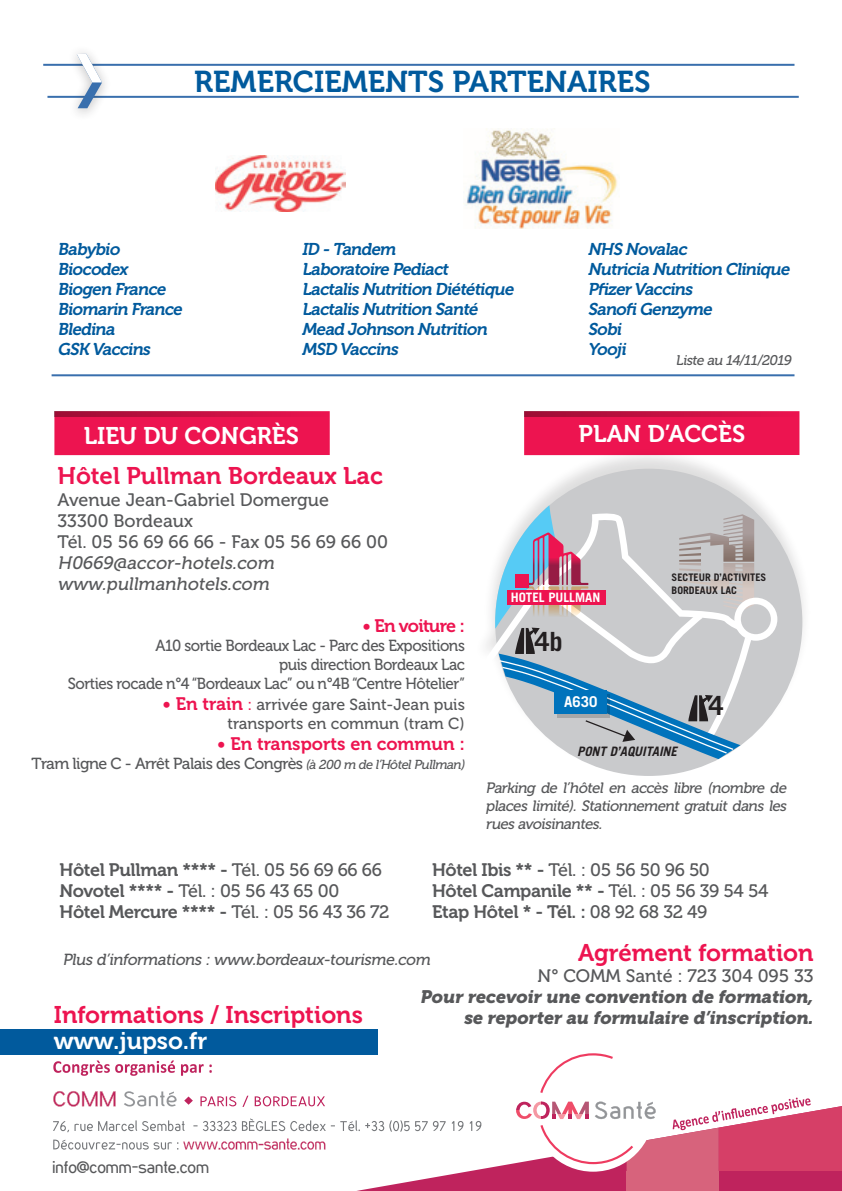
<style>
.page{position:relative;width:842px;height:1191px;background:#fff}
.page>*{position:absolute;margin:0;border:0;box-sizing:border-box;transform-origin:0 0}
.t1{font:30px "Museo 700";color:#015a9d}
.t2{font:700 26.4px "Trade Gothic";color:#231f20}
.t3{font:24px "Museo 700";color:#ed1450}
.t4{font:24px "Museo 700";color:#fff}
.t5{font:18px/21px "Museo 700";letter-spacing:-.02em;color:#57585a}
.t6{font:18px/21px "Museo 500";color:#57585a}
.t7{font:italic 18px/21px "Museo 900";color:#57585a;text-align:right}
.t8{font:18px "Museo 500";letter-spacing:-.02em;color:#57585a}
.t9{font:italic 18px/21px "Museo 500";color:#57585a}
.t10{font:18px "Museo 700";color:#ed1450}
.t11{font:18px "Museo 700";letter-spacing:-.04em;color:#ed1450}
.t12{font:italic 17px/20px "Museo 700";color:#015a9d}
.t13{font:16.8px "phat Otto";color:#57585a}
.t14{font:16px/19px "Museo 500";letter-spacing:-.03em;color:#57585a;text-align:right;scale:.95 1}
.t15{font:16px/19px "Museo 500";color:#57585a;text-align:right}
.t16{font:16px "Museo 500";letter-spacing:-.03em;color:#57585a}
.t17{font:italic 16px "Museo 500";color:#57585a}
.t18{font:italic 15px/18px "Museo 500";color:#57585a;text-align:justify}
.t19{font:700 15px "Trade Gothic";color:#fff}
.t20{font:italic 14px "Museo 500";color:#57585a}
.t21{font:italic 700 13px "Trade Gothic";color:#231f20}
.t22{font:700 13px "Trade Gothic";color:#fff}
.t23{font:700 10.4px/12.4px "Trade Gothic";color:#231f20}
.s1{font-family:"Museo 700";font-size:18px;color:#ed1450}
.s2{color:#ed1450}
.s3{font-style:italic;font-size:13px}
.s4{font-family:"Museo 500"}
.s5{font-family:"Museo 700"}
</style>
<div class="page">
<hr style="left:47px;top:96px;width:752px;height:2px;background:#396fad">
<hr style="left:43px;top:64px;width:751px;height:2px;background:#396fad">
<hr style="left:52px;top:374px;width:742px;height:2px;background:#396fad">
<div style="left:66px;top:44px;width:45px;height:77px;background:#231f20;opacity:.3"></div>
<svg style="left:77px;top:54px;width:25px;height:54px"></svg>
<div style="left:54px;top:411px;width:276px;height:44px;background:#ed1450"></div>
<svg style="left:54px;top:411px;width:276px;height:5px"></svg>
<div style="left:524px;top:411px;width:275px;height:44px;background:#ed1450"></div>
<svg style="left:524px;top:411px;width:275px;height:5px"></svg>
<div style="left:473px;top:446px;width:339px;height:330px;background:#231f20;opacity:.15"></div>
<div style="left:495px;top:469px;width:307px;height:307px;background:#c9cacc;border-radius:50%"></div>
<svg style="left:485px;top:505px;width:292px;height:254px"></svg>
<svg style="left:558px;top:694px;width:52px;height:24px"></svg>
<div style="left:554px;top:689px;width:52px;height:24px;background:#0073bc"></div>
<svg style="left:53px;top:1053px;width:789px;height:138px"></svg>
<div style="left:627px;top:1172px;width:92px;height:19px;background:#d7637c"></div>
<hr style="left:841px;top:1140px;width:1px;height:51px;background:#ed1450">
<div style="left:0;top:1029px;width:377px;height:25px;background:#015a9d"></div>
<img style="left:216px;top:155px;width:130px;height:57px">
<img style="left:463px;top:130px;width:155px;height:98px">
<h1 class="t1" style="left:194px;top:64px;width:458px">REMERCIEMENTS PARTENAIRES</h1>
<p class="t12" style="left:58px;top:239px;width:129px">Babybio<br>Biocodex<br>Biogen France<br>Biomarin France<br>Bledina<br>GSK Vaccins</p>
<p class="t12" style="left:302px;top:239px;width:217px">ID -Tandem<br>Laboratoire Pediact<br>LactalisNutrition Diététique<br>LactalisNutrition Santé<br>Mead Johnson Nutrition<br>MSD Vaccins</p>
<p class="t12" style="left:588px;top:239px;width:207px">NHS Novalac<br>Nutricia Nutrition Clinique<br>PfizerVaccins<br>Sanofi Genzyme<br>Sobi<br>Yooj i</p>
<p class="t20" style="left:676px;top:353px;width:120px">Liste au 14/11/2019</p>
<h3 class="t4" style="left:84px;top:422px;width:217px">LIEU DU CONGRÈS</h3>
<h3 class="t4" style="left:579px;top:420px;width:168px">PLAN D’ACCÈS</h3>
<h3 class="t3" style="left:58px;top:463px;width:327px">Hôtel Pullman Bordeaux Lac</h3>
<p class="t6" style="left:58px;top:489px;width:332px">Avenue Jean-Gabriel Domergue<br>33300 Bordeaux<br>Tél. 05 56 69 66 66 - Fax 05 56 69 66 00</p>
<p class="t9" style="left:58px;top:552px;width:221px">H0669@accor-hotels.com www.pullmanhotels.com</p>
<p class="t11" style="left:363px;top:616px;width:104px">• En voiture :</p>
<p class="t14" style="left:68px;top:636px;width:419px">A10 sortie Bordeaux Lac - Parc des Expositions<br>puis direction Bordeaux Lac<br>Sorties rocade n°4 “Bordeaux Lac” ou n°4B “Centre Hôtelier”</p>
<p class="t15" style="left:163px;top:695px;width:304px"><span class="s1">• En train</span> <span class="s2">:</span> arrivée gare Saint-Jean puis transports en commun (tram C)</p>
<p class="t10" style="left:217px;top:734px;width:249px">• En transports en commun :</p>
<p class="t16" style="left:32px;top:755px;width:435px">Tram ligne C - Arrêt Palais des Congrès <span class="s3">(à 200 m de l’Hôtel Pullman)</span></p>
<p class="t22" style="left:511px;top:590px;width:91px">HOTEL PULLMAN</p>
<h2 class="t2" style="left:535px;top:625px;width:29px">4b</h2>
<p class="t19" style="left:564px;top:692px;width:35px">A630</p>
<p class="t23" style="left:671px;top:571px;width:96px">SECTEUR D’ACTIVITES<br>BORDEAUX LAC</p>
<h2 class="t2" style="left:709px;top:689px;width:16px">4</h2>
<p class="t21" style="left:577px;top:743px;width:101px">PONT D’AQUITAINE</p>
<p class="t18" style="left:486px;top:778px;width:305px">Parking de l’hôtel en accès libre (nombre de places limité). Stationnement gratuit dans les ruesavoisinantes.</p>
<p class="t5" style="left:60px;top:859px;width:324px">Hôtel Pullman **** - <span class="s4">Tél. 05 56 69 66 66</span></p>
<p class="t8" style="left:60px;top:880px;width:281px"><span class="s5">Novotel **** -</span> Tél. : 05 56 43 65 00</p>
<p class="t5" style="left:60px;top:901px;width:331px">Hôtel Mercure **** - <span class="s4">Tél. : 05 56 43 36 72</span></p>
<p class="t8" style="left:432px;top:859px;width:279px"><span class="s5">Hôtel Ibis ** -</span> Tél. : 05 56 50 96 50</p>
<p class="t5" style="left:432px;top:880px;width:338px">Hôtel Campanile ** - <span class="s4">Tél. : 05 56 39 54 54<br></span>Etap Hôtel * - Tél. : <span class="s4">08 92 68 32 49</span></p>
<h3 class="t3" style="left:578px;top:939px;width:237px">Agrément formation</h3>
<p class="t6" style="left:538px;top:965px;width:277px">N° COMM Santé : 723 304 095 33</p>
<p class="t7" style="left:421px;top:986px;width:394px">Pour recevoir une convention de formation, se reporter au formulaire d’inscription.</p>
<p class="t17" style="left:62px;top:950px;width:372px">Plus d’informations :www.bordeaux-tourisme.com</p>
<h3 class="t3" style="left:54px;top:1001px;width:311px">Informations / Inscriptions</h3>
<h3 class="t4" style="left:54px;top:1027px;width:155px">www.jupso.fr</h3>
<p class="t13" style="left:53px;top:1157px;width:158px">info@comm-sante.com</p>
</div>
